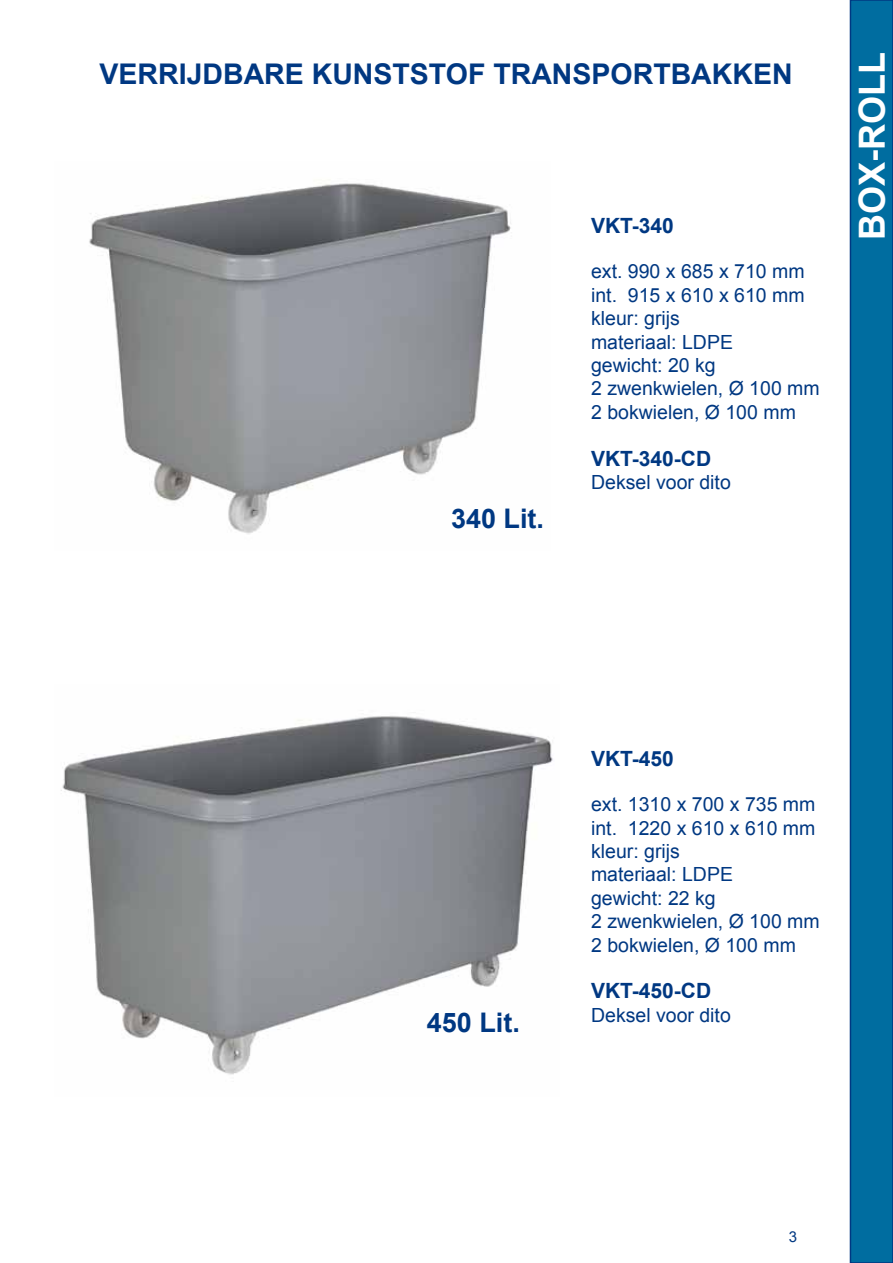
<style>
.page{position:relative;width:893px;height:1263px;background:#fff}
.page>*{position:absolute;margin:0;border:0;box-sizing:border-box;transform-origin:0 0}
.t1{font:700 36px "Arial";color:#fff}
.t2{font:700 28.5px "Arial";color:#003882}
.t3{font:700 27px "Arial";color:#003882}
.t4{font:700 21px "Arial";color:#003882}
.t5{font:19.5px/23.4px "Arial";color:#003882}
.t6{font:15px "Arial";color:#003882}
</style>
<div class="page">
<div style="left:850px;top:0;width:43px;height:1263px;background:#006da0"></div>
<div style="left:850px;top:0;width:43px;height:1263px;border:2px solid #003882"></div>
<img style="left:61px;top:716px;width:492px;height:359px">
<img style="left:89px;top:183px;width:422px;height:351px">
<h2 class="t2" style="left:100px;top:55px;width:690px">VERRIJDBARE KUN STSTOF TRAN SPORTBAKKEN</h2>
<h3 class="t3" style="left:451px;top:501px;width:95px">340 Lit.</h3>
<p class="t4" style="left:591px;top:212px;width:84px">VKT-340</p>
<p class="t5" style="left:591px;top:260px;width:230px">ext. 990 x 685 x 710 mm int. 915 x 610 x 610 mm kleur: grijs<br>materiaal: LDPE<br>gewicht: 20 kg<br>2 zwenkwielen, Ø 100 mm<br>2 bokwielen, Ø 100 mm</p>
<p class="t4" style="left:591px;top:444px;width:122px">VKT-340-CD</p>
<p class="t5" style="left:591px;top:471px;width:141px">Deksel voor dito</p>
<h1 class="t1" style="left:848px;top:240px;width:189px;rotate:-90deg">BOX-ROLL</h1>
<h3 class="t3" style="left:427px;top:1004px;width:95px">450 Lit.</h3>
<p class="t4" style="left:591px;top:745px;width:84px">VKT-450</p>
<p class="t5" style="left:591px;top:793px;width:230px">ext. 1310 x 700 x 735 mm int. 1220 x 610 x 610 mm kleur: grijs<br>materiaal: LDPE<br>gewicht: 22 kg<br>2 zwenkwielen, Ø 100 mm<br>2 bokwielen, Ø 100 mm</p>
<p class="t4" style="left:591px;top:977px;width:122px">VKT-450-CD</p>
<p class="t5" style="left:591px;top:1003px;width:141px">Deksel voor dito</p>
<p class="t6" style="left:789px;top:1227px;width:10px">3</p>
</div>
